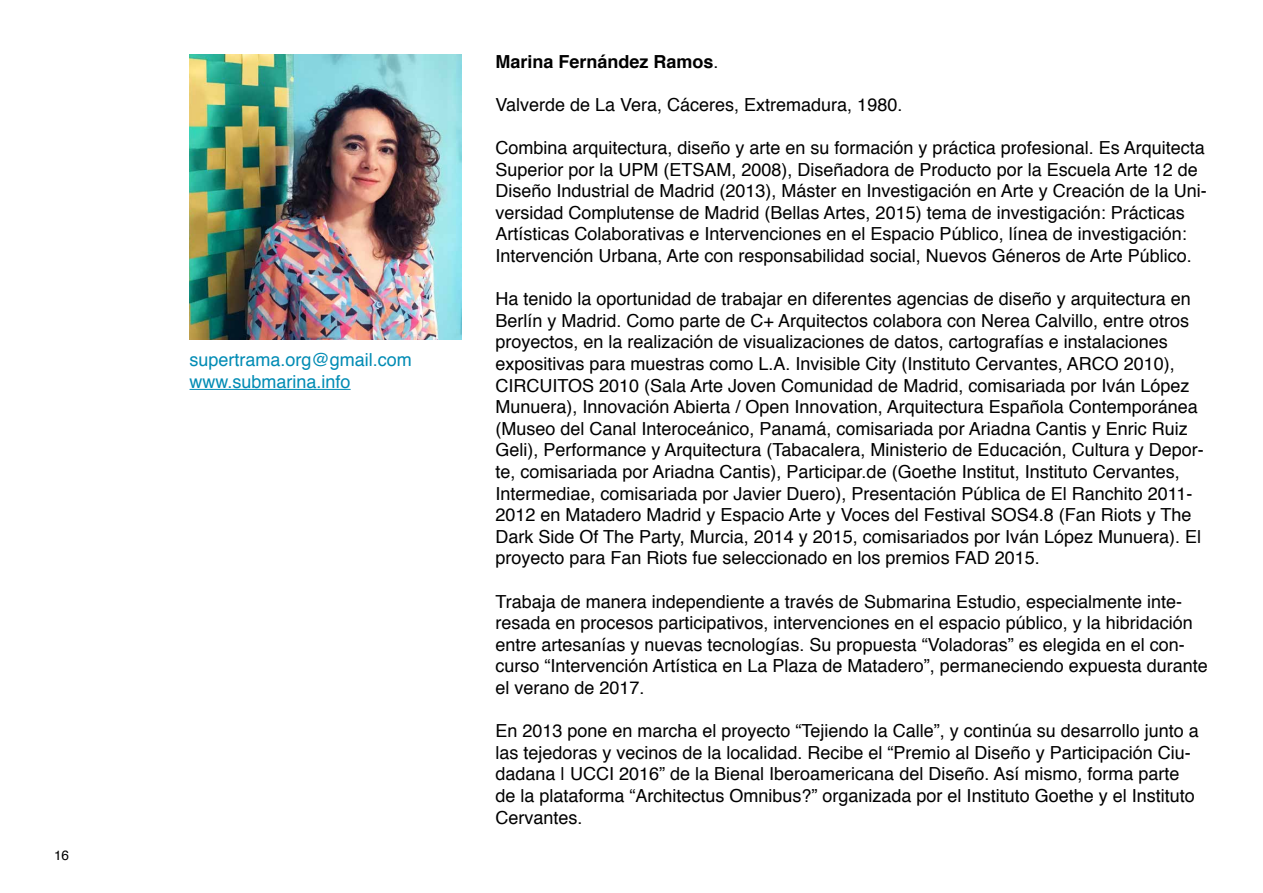
<style>
.page{position:relative;width:1263px;height:893px;background:#fff}
.page>*{position:absolute;margin:0;border:0;box-sizing:border-box;transform-origin:0 0}
.t1{font:18px/21.6px "Helvetica";color:#000}
.t2{font:18px/21.6px "Helvetica";color:#008bb4}
.t3{font:700 18px "Helvetica";color:#000}
.t4{font:13.5px "Helvetica";color:#000}
.s1{font-weight:400}
</style>
<div class="page">
<hr style="left:190px;top:389px;width:161px;height:1px;background:#008bb4">
<img style="left:190px;top:54px;width:272px;height:285px">
<p class="t4" style="left:54px;top:845px;width:17px">16</p>
<p class="t2" style="left:190px;top:350px;width:224px">supertrama.org@gmail.com www.submarina.info</p>
<p class="t3" style="left:495px;top:47px;width:225px">Marina Fernández Ramos<span class="s1">.</span></p>
<p class="t1" style="left:495px;top:94px;width:408px">Valverde de La Vera, Cáceres, Extremadura, 1980.</p>
<p class="t1" style="left:495px;top:137px;width:713px">Combina arquitectura, diseño y arte en su formación y práctica profesional. Es Arquitecta Superior por la UPM (ETSAM, 2008), Diseñadora de Producto por la Escuela Arte 12 de Diseño Industrial de Madrid (2013), Máster en Investigación en Arte y Creación de la Uni&shy;versidad Complutense de Madrid (Bellas Artes, 2015) tema de investigación: Prácticas Artísticas Colaborativas e Intervenciones en el Espacio Público, línea de investigación:<br>Intervención Urbana, Arte con responsabilidad social, Nuevos Géneros de Arte Público.</p>
<p class="t1" style="left:495px;top:289px;width:710px">Ha tenido la oportunidad de trabajar en diferentes agencias de diseño y arquitectura en Berlín y Madrid. Como parte de C+ Arquitectos colabora con Nerea Calvillo, entre otros proyectos, en la realización de visualizaciones de datos, cartografías e instalaciones expositivas para muestras como L.A. Invisible City (Instituto Cervantes, ARCO 2010), CIRCUITOS 2010 (Sala Arte Joven Comunidad de Madrid, comisariada por Iván López Munuera), Innovación Abierta / Open Innovation, Arquitectura Española Contemporánea (Museo del Canal Interoceánico, Panamá, comisariada por Ariadna Cantis y Enric Ruiz Geli), Performance y Arquitectura (Tabacalera, Ministerio de Educación, Cultura y Depor&shy;te, comisariada por Ariadna Cantis), Participar.de (Goethe Institut, Instituto Cervantes, Intermediae, comisariada por Javier Duero), Presentación Pública de El Ranchito 2011- 2012 en Matadero Madrid y Espacio Arte y Voces del Festival SOS4.8 (Fan Riots y The Dark Side Of The Party, Murcia, 2014 y 2015, comisariados por Iván López Munuera). El proyecto para Fan Riots fue seleccionado en los premios FAD 2015.</p>
<p class="t1" style="left:495px;top:591px;width:714px">Trabaja de manera independiente a través de Submarina Estudio, especialmente inte&shy;resada en procesos participativos, intervenciones en el espacio público, y la hibridación entre artesanías y nuevas tecnologías. Su propuesta “Voladoras” es elegida en el con&shy;curso “Intervención Artística en La Plaza de Matadero”, permaneciendo expuesta durante el verano de 2017.</p>
<p class="t1" style="left:495px;top:721px;width:705px">En 2013 pone en marcha el proyecto “Tejiendo la Calle”, y continúa su desarrollo junto a las tejedoras y vecinos de la localidad. Recibe el “Premio al Diseño y Participación Ciu&shy;dadana | UCCI 2016” de la Bienal Iberoamericana del Diseño. Así mismo, forma parte de la plataforma “Architectus Omnibus?” organizada por el Instituto Goethe y el Instituto Cervantes.</p>
</div>
